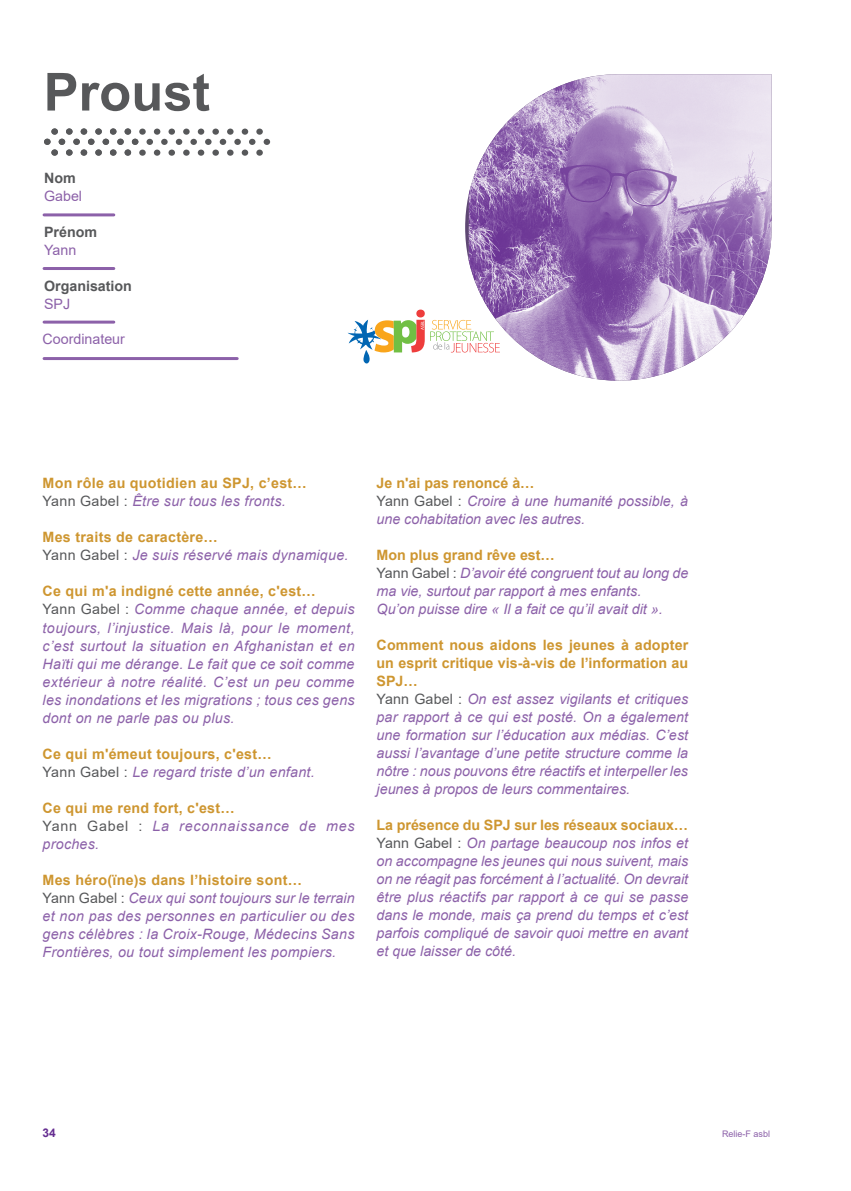
<style>
.page{position:relative;width:851px;height:1191px;background:#fff}
.page>*{position:absolute;margin:0;border:0;box-sizing:border-box;transform-origin:0 0}
.Titres{font:700 52.5px "Arial";color:#57585a}
.Texte_Courant{font:italic 14.25px/18px "Arial";letter-spacing:.005em;color:#8c61a9;text-align:justify}
.Texte_Courant-2{font:700 14.25px/18px "Arial";letter-spacing:.02em;color:#ce9630;text-align:justify}
.Texte_Courant-3{font:700 14.25px "Arial";color:#ce9630}
.Texte_Courant-4{font:italic 14.25px/18px "Arial";letter-spacing:.055em;color:#8c61a9}
.Proust{font:700 14.25px/18px "Arial";color:#57585a}
.Proust-2{font:14.25px/18px "Arial";color:#8c61a9}
.t1{font:700 12px "Arial";color:#652d91}
.En-tête_de_page{font:9px "Arial";color:#8c61a9}
.s1{font-weight:700;color:#57585a}
.s2{font-weight:400;color:#8c61a9}
.s3{font-style:normal;color:#57585a}
</style>
<div class="page">
<img style="left:468px;top:74px;width:303px;height:307px">
<hr style="left:44px;top:213px;width:70px;height:3px;background:#8c61a9">
<hr style="left:44px;top:267px;width:70px;height:3px;background:#8c61a9">
<hr style="left:44px;top:320px;width:70px;height:3px;background:#8c61a9">
<hr style="left:44px;top:357px;width:193px;height:3px;background:#8c61a9">
<svg style="left:347px;top:309px;width:153px;height:56px"></svg>
<div style="left:95px;top:129px;width:7px;height:6px;background:#57585a;border-radius:50%"></div>
<div style="left:95px;top:150px;width:7px;height:6px;background:#57585a;border-radius:50%"></div>
<div style="left:51px;top:129px;width:7px;height:6px;background:#57585a;border-radius:50%"></div>
<div style="left:51px;top:150px;width:7px;height:6px;background:#57585a;border-radius:50%"></div>
<div style="left:263px;top:139px;width:7px;height:6px;background:#57585a;border-radius:50%"></div>
<div style="left:183px;top:129px;width:7px;height:6px;background:#57585a;border-radius:50%"></div>
<div style="left:183px;top:150px;width:7px;height:6px;background:#57585a;border-radius:50%"></div>
<svg style="left:176px;top:139px;width:6px;height:6px"></svg>
<div style="left:139px;top:129px;width:7px;height:6px;background:#57585a;border-radius:50%"></div>
<div style="left:139px;top:150px;width:7px;height:6px;background:#57585a;border-radius:50%"></div>
<svg style="left:220px;top:129px;width:13px;height:27px"></svg>
<div style="left:190px;top:139px;width:7px;height:6px;background:#57585a;border-radius:50%"></div>
<svg style="left:154px;top:129px;width:6px;height:6px"></svg>
<svg style="left:154px;top:150px;width:6px;height:6px"></svg>
<div style="left:146px;top:139px;width:7px;height:6px;background:#57585a;border-radius:50%"></div>
<div style="left:234px;top:139px;width:7px;height:6px;background:#57585a;border-radius:50%"></div>
<div style="left:212px;top:129px;width:7px;height:6px;background:#57585a;border-radius:50%"></div>
<div style="left:212px;top:150px;width:7px;height:6px;background:#57585a;border-radius:50%"></div>
<svg style="left:198px;top:129px;width:13px;height:27px"></svg>
<div style="left:168px;top:129px;width:7px;height:6px;background:#57585a;border-radius:50%"></div>
<div style="left:168px;top:150px;width:7px;height:6px;background:#57585a;border-radius:50%"></div>
<div style="left:161px;top:139px;width:7px;height:6px;background:#57585a;border-radius:50%"></div>
<div style="left:256px;top:129px;width:7px;height:6px;background:#57585a;border-radius:50%"></div>
<div style="left:256px;top:150px;width:7px;height:6px;background:#57585a;border-radius:50%"></div>
<svg style="left:242px;top:129px;width:13px;height:27px"></svg>
<div style="left:95px;top:128px;width:7px;height:6px;background:#57585a;border-radius:50%"></div>
<div style="left:95px;top:149px;width:7px;height:6px;background:#57585a;border-radius:50%"></div>
<svg style="left:81px;top:128px;width:13px;height:28px"></svg>
<div style="left:73px;top:139px;width:7px;height:6px;background:#57585a;border-radius:50%"></div>
<svg style="left:59px;top:128px;width:13px;height:28px"></svg>
<div style="left:51px;top:128px;width:7px;height:6px;background:#57585a;border-radius:50%"></div>
<div style="left:51px;top:149px;width:7px;height:6px;background:#57585a;border-radius:50%"></div>
<div style="left:44px;top:139px;width:7px;height:6px;background:#57585a;border-radius:50%"></div>
<svg style="left:103px;top:128px;width:13px;height:28px"></svg>
<svg style="left:125px;top:128px;width:13px;height:28px"></svg>
<div style="left:117px;top:139px;width:7px;height:6px;background:#57585a;border-radius:50%"></div>
<p class="Titres" style="left:44px;top:55px;width:168px">Proust</p>
<p class="Proust-2" style="left:44px;top:168px;width:40px"><span class="s1">Nom<br></span>Gabel</p>
<p class="Proust" style="left:44px;top:223px;width:55px">Prénom<br><span class="s2">Yann</span></p>
<p class="Proust" style="left:44px;top:277px;width:89px">Organisation<br><span class="s2">SPJ</span></p>
<p class="Proust-2" style="left:43px;top:330px;width:84px">Coordinateur</p>
<p class="Texte_Courant-2" style="left:43px;top:474px;width:266px">Mon rôle au quotidien au SPJ, c’est…</p>
<p class="Texte_Courant" style="left:43px;top:492px;width:245px"><span class="s3">Yann Gabel :</span> Être sur tous les fronts.</p>
<p class="Texte_Courant-2" style="left:43px;top:528px;width:177px">Mes traits de caractère…</p>
<p class="Texte_Courant" style="left:43px;top:546px;width:307px"><span class="s3">Yann Gabel :</span> Je suis réservé mais dynamique.</p>
<p class="Texte_Courant-2" style="left:43px;top:582px;width:275px">Ce qui m'a indigné cette année, c'est…</p>
<p class="Texte_Courant" style="left:43px;top:600px;width:313px"><span class="s3">Yann Gabel :</span> Comme chaque année, et depuis toujours, l’injustice. Mais là, pour le moment, c’est surtout la situation en Afghanistan et en Haïti qui me dérange. Le fait que ce soit comme extérieur à notre réalité. C’est un peu comme les inondations et les migrations ; tous ces gens dont on ne parle pas ou plus.</p>
<p class="Texte_Courant-2" style="left:43px;top:744px;width:231px">Ce qui m'émeut toujours, c'est…</p>
<p class="Texte_Courant" style="left:43px;top:762px;width:274px"><span class="s3">Yann Gabel :</span> Le regard triste d’un enfant.</p>
<p class="Texte_Courant-2" style="left:43px;top:798px;width:194px">Ce qui me rend fort, c'est…</p>
<p class="Texte_Courant-4" style="left:43px;top:816px;width:313px"><span class="s3">Yann Gabel :</span> La reconnaissance de mes proches.</p>
<p class="Texte_Courant-2" style="left:43px;top:870px;width:261px">Mes héro(ïne)s dans l’histoire sont…</p>
<p class="Texte_Courant" style="left:43px;top:888px;width:313px"><span class="s3">Yann Gabel :</span> Ceux qui sont toujours sur le terrain et non pas des personnes en particulier ou des gens célèbres : la Croix-Rouge, Médecins Sans Frontières, ou tout simplement les pompiers.</p>
<p class="Texte_Courant-3" style="left:376px;top:473px;width:159px">Je n'ai pas renoncé à…</p>
<p class="Texte_Courant" style="left:376px;top:492px;width:313px"><span class="s3">Yann Gabel :</span> Croire à une humanité possible, à une cohabitation avec les autres.</p>
<p class="Texte_Courant-3" style="left:376px;top:545px;width:180px">Mon plus grand rêve est…</p>
<p class="Texte_Courant" style="left:376px;top:564px;width:313px"><span class="s3">Yann Gabel :</span> D’avoir été congruent tout au long de ma vie, surtout par rapport à mes enfants.</p>
<p class="Texte_Courant" style="left:376px;top:600px;width:287px">Qu’on puisse dire « Il a fait ce qu’il avait dit ».</p>
<p class="Texte_Courant-2" style="left:376px;top:636px;width:313px">Comment nous aidons les jeunes à adopter un esprit critique vis-à-vis de l’information au SPJ…</p>
<p class="Texte_Courant" style="left:376px;top:690px;width:313px"><span class="s3">Yann Gabel :</span> On est assez vigilants et critiques par rapport à ce qui est posté. On a également une formation sur l’éducation aux médias. C’est aussi l’avantage d’une petite structure comme la nôtre : nous pouvons être réactifs et interpeller les jeunes à propos de leurs commentaires.</p>
<p class="Texte_Courant-3" style="left:376px;top:815px;width:313px">La présence du SPJ sur les réseaux sociaux…</p>
<p class="Texte_Courant" style="left:376px;top:834px;width:313px"><span class="s3">Yann Gabel :</span> On partage beaucoup nos infos et on accompagne les jeunes qui nous suivent, mais on ne réagit pas forcément à l’actualité. On devrait être plus réactifs par rapport à ce qui se passe dans le monde, mais ça prend du temps et c’est parfois compliqué de savoir quoi mettre en avant et que laisser de côté.</p>
<p class="t1" style="left:43px;top:1124px;width:15px">34</p>
<p class="En-tête_de_page" style="left:722px;top:1127px;width:50px">Relie-F asbl</p>
</div>
